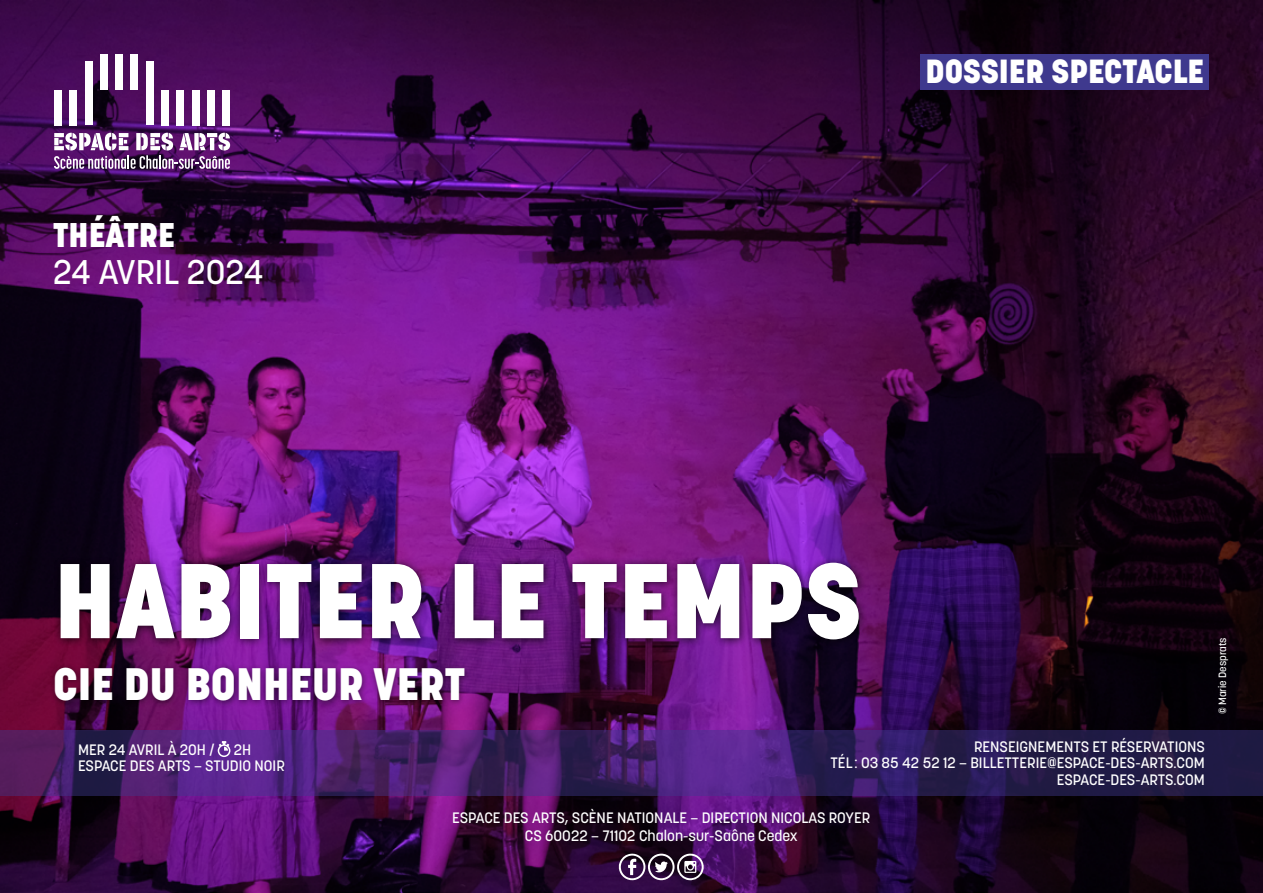
<style>
.page{position:relative;width:1263px;height:893px;background:#fff}
.page>*{position:absolute;margin:0;border:0;box-sizing:border-box;transform-origin:0 0}
.t1{font:800 105px "Korolev";color:#fff}
.t2{font:800 45px "Korolev";color:#fff}
.t3{font:500 33.9px "Korolev";color:#fff}
.t4{font:800 33.9px "Korolev";color:#fff}
.t5{font:800 33.15px "Korolev";color:#fff}
.t6{font:500 15px/16.5px "Korolev";color:#fff;text-align:center}
.t7{font:500 10.5px "Korolev";color:#fff}
</style>
<div class="page">
<img style="left:0;top:0;width:1263px;height:893px">
<div style="left:54px;top:90px;width:8px;height:35px;background:#fff"></div>
<div style="left:70px;top:90px;width:7px;height:35px;background:#fff"></div>
<div style="left:222px;top:90px;width:8px;height:35px;background:#fff"></div>
<div style="left:85px;top:62px;width:7px;height:63px;background:#fff"></div>
<div style="left:100px;top:54px;width:8px;height:36px;background:#fff"></div>
<div style="left:115px;top:54px;width:8px;height:36px;background:#fff"></div>
<div style="left:131px;top:54px;width:7px;height:36px;background:#fff"></div>
<div style="left:146px;top:62px;width:8px;height:63px;background:#fff"></div>
<div style="left:161px;top:90px;width:8px;height:35px;background:#fff"></div>
<div style="left:176px;top:90px;width:8px;height:35px;background:#fff"></div>
<div style="left:192px;top:90px;width:7px;height:35px;background:#fff"></div>
<div style="left:207px;top:90px;width:8px;height:35px;background:#fff"></div>
<svg style="left:54px;top:133px;width:176px;height:36px"></svg>
<div style="left:921px;top:54px;width:288px;height:36px;background:#3f398e"></div>
<svg style="left:0;top:730px;width:1263px;height:66px;background:#3d1f64"></svg>
<svg style="left:218px;top:741px;width:12px;height:16px"></svg>
<svg style="left:619px;top:853px;width:85px;height:28px"></svg>
<div style="left:54px;top:556px;width:813px;height:93px;background:#000;opacity:.75"></div>
<div style="left:50px;top:663px;width:421px;height:45px;background:#000;opacity:.5"></div>
<h3 class="t4" style="left:53px;top:214px;width:123px">THÉÂTRE</h3>
<h3 class="t3" style="left:53px;top:250px;width:212px">24 AVRIL 2024</h3>
<h3 class="t5" style="left:925px;top:51px;width:280px">DOSSIER SPECTACLE</h3>
<h1 class="t1" style="left:54px;top:535px;width:809px">HABITER LE TEMPS</h1>
<h2 class="t2" style="left:53px;top:656px;width:414px">CIE DU BONHEUR VERT</h2>
<p class="t6" style="left:78px;top:741px;width:138px">MER 24 AVRIL À 20H /</p>
<p class="t6" style="left:78px;top:741px;width:208px;text-align:left;text-indent:156px">2H<br>ESPACE DES ARTS – STUDIO NOIR</p>
<p class="t6" style="left:830px;top:738px;width:376px;text-align:right">RENSEIGNEMENTS ET RÉSERVATIONS<br>TÉL : 03 85 42 52 12 – BILLETTERIE@ESPACE-DES-ARTS.COM<br>ESPACE-DES-ARTS.COM</p>
<p class="t6" style="left:452px;top:809px;width:419px;line-height:18px">ESPACE DES ARTS, SCÈNE NATIONALE – DIRECTION NICOLAS ROYER<br>CS 60022 – 71102 Chalon-sur-Saône Cedex</p>
<p class="t7" style="left:1216px;top:714px;width:78px;rotate:-90deg">© Marie Desprats</p>
</div>
